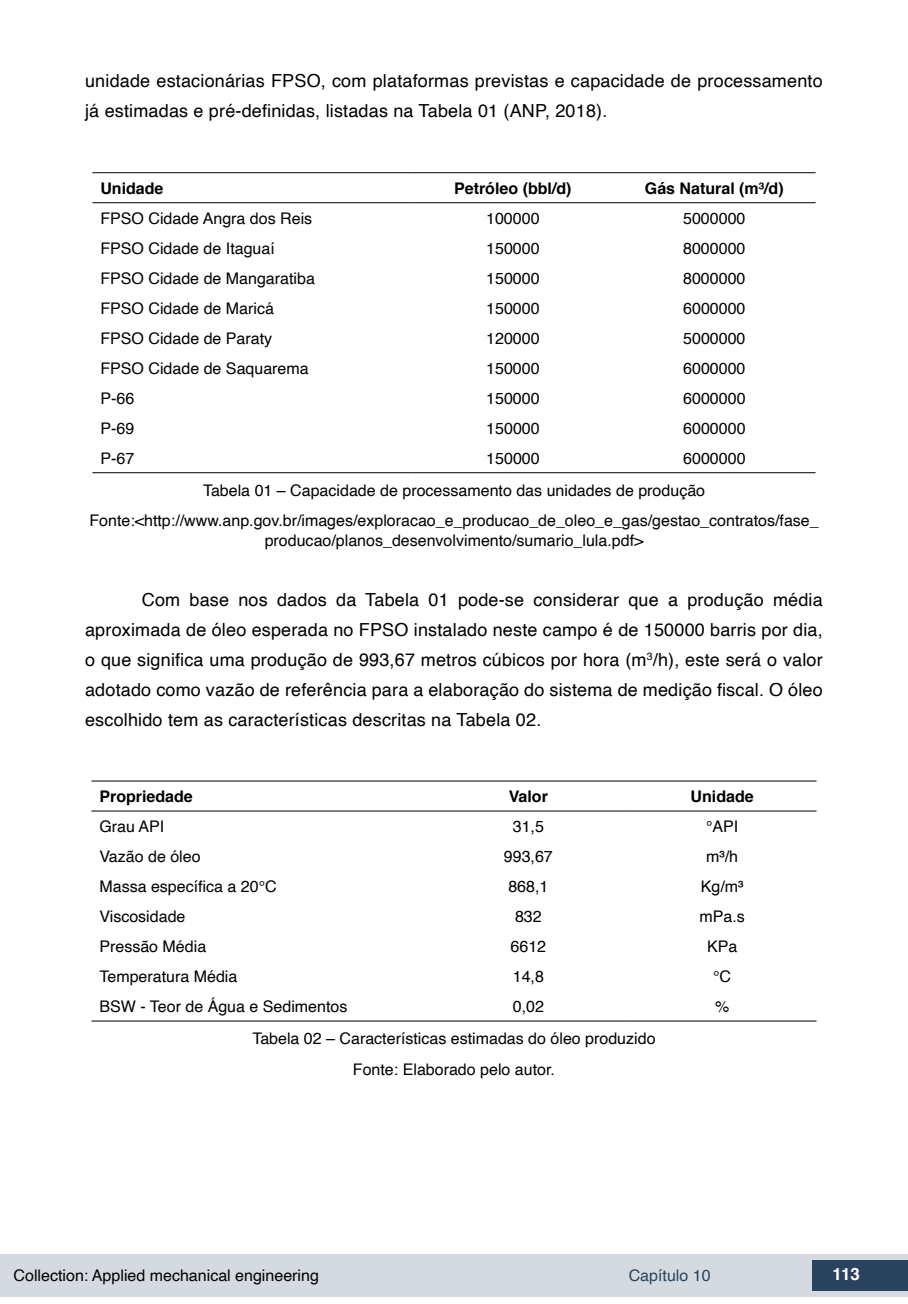
<style>
.page{position:relative;width:908px;height:1304px;background:#fff}
.page>*{position:absolute;margin:0;border:0;box-sizing:border-box;transform-origin:0 0}
.t1{font:18px/30px "Helvetica";letter-spacing:.01em;color:#000}
.t2{font:700 16.8px "Helvetica";color:#fff}
.t3{font:16px/32px "Helvetica";color:#000;text-align:center}
.t4{font:700 16px "Helvetica";color:#000}
.t5{font:16px "Helvetica";color:#2a435e}
</style>
<div class="page">
<div style="left:0;top:1254px;width:906px;height:43px;background:#d4dadf"></div>
<div style="left:812px;top:1261px;width:95px;height:30px;background:#2a435e"></div>
<hr style="left:92px;top:472px;width:320px;height:1px;background:#000">
<hr style="left:412px;top:472px;width:200px;height:1px;background:#000">
<hr style="left:612px;top:472px;width:203px;height:1px;background:#000">
<hr style="left:92px;top:172px;width:320px;height:1px;background:#000">
<hr style="left:412px;top:172px;width:200px;height:1px;background:#000">
<hr style="left:612px;top:172px;width:203px;height:1px;background:#000">
<hr style="left:92px;top:202px;width:320px;height:1px;background:#000">
<hr style="left:412px;top:202px;width:200px;height:1px;background:#000">
<hr style="left:612px;top:202px;width:203px;height:1px;background:#000">
<hr style="left:91px;top:1020px;width:338px;height:1px;background:#000">
<hr style="left:429px;top:1020px;width:198px;height:1px;background:#000">
<hr style="left:627px;top:1020px;width:189px;height:1px;background:#000">
<hr style="left:91px;top:780px;width:338px;height:1px;background:#000">
<hr style="left:429px;top:780px;width:198px;height:1px;background:#000">
<hr style="left:627px;top:780px;width:189px;height:1px;background:#000">
<hr style="left:91px;top:810px;width:338px;height:1px;background:#000">
<hr style="left:429px;top:810px;width:198px;height:1px;background:#000">
<hr style="left:627px;top:810px;width:189px;height:1px;background:#000">
<p class="t1" style="left:85px;top:66px;width:738px">unidade estacionárias FPSO, com plataformas previstas e capacidade de processamento já estimadas e pré-definidas, listadas na Tabela 01 (ANP, 2018).</p>
<p class="t4" style="left:100px;top:175px;width:65px">Unidade</p>
<p class="t4" style="left:454px;top:175px;width:119px">Petróleo (bbl/d)</p>
<p class="t4" style="left:644px;top:175px;width:140px">Gás Natural (m³/d)</p>
<p class="t3" style="left:100px;top:203px;width:213px">FPSO Cidade Angra dos Reis</p>
<p class="t3" style="left:486px;top:203px;width:55px">100000</p>
<p class="t3" style="left:682px;top:203px;width:64px">5000000</p>
<p class="t3" style="left:100px;top:233px;width:176px">FPSO Cidade de Itaguaí</p>
<p class="t3" style="left:486px;top:233px;width:55px">150000</p>
<p class="t3" style="left:682px;top:233px;width:64px">8000000</p>
<p class="t3" style="left:100px;top:263px;width:216px">FPSO Cidade de Mangaratiba</p>
<p class="t3" style="left:486px;top:263px;width:55px">150000</p>
<p class="t3" style="left:682px;top:263px;width:64px">8000000</p>
<p class="t3" style="left:100px;top:293px;width:175px">FPSO Cidade de Maricá</p>
<p class="t3" style="left:486px;top:293px;width:55px">150000</p>
<p class="t3" style="left:683px;top:293px;width:64px">6000000</p>
<p class="t3" style="left:100px;top:323px;width:173px">FPSO Cidade de Paraty</p>
<p class="t3" style="left:486px;top:323px;width:55px">120000</p>
<p class="t3" style="left:683px;top:323px;width:64px">5000000</p>
<p class="t3" style="left:100px;top:353px;width:210px">FPSO Cidade de Saquarema</p>
<p class="t3" style="left:486px;top:353px;width:55px">150000</p>
<p class="t3" style="left:683px;top:353px;width:64px">6000000</p>
<p class="t3" style="left:100px;top:383px;width:35px">P-66</p>
<p class="t3" style="left:486px;top:383px;width:55px">150000</p>
<p class="t3" style="left:683px;top:383px;width:64px">6000000</p>
<p class="t3" style="left:100px;top:413px;width:35px">P-69</p>
<p class="t3" style="left:486px;top:413px;width:55px">150000</p>
<p class="t3" style="left:683px;top:413px;width:64px">6000000</p>
<p class="t3" style="left:100px;top:443px;width:35px">P-67</p>
<p class="t3" style="left:486px;top:443px;width:55px">150000</p>
<p class="t3" style="left:203px;top:443px;width:544px;text-align:left;text-indent:480px">6000000<br>Tabela 01 – Capacidade de processamento das unidades de produção</p>
<p class="t3" style="left:89px;top:512px;width:730px;line-height:19.2px">Fonte:&lt;http://www.anp.gov.br/images/exploracao_e_producao_de_oleo_e_gas/gestao_contratos/fase_ producao/planos_desenvolvimento/sumario_lula.pdf&gt;</p>
<p class="t1" style="left:85px;top:585px;width:738px;text-align:justify;text-indent:57px">Com base nos dados da Tabela 01 pode-se considerar que a produção média aproximada de óleo esperada no FPSO instalado neste campo é de 150000 barris por dia, o que significa uma produção de 993,67 metros cúbicos por hora (m<sup>3</sup>/h), este será o valor adotado como vazão de referência para a elaboração do sistema de medição fiscal. O óleo escolhido tem as características descritas na Tabela 02.</p>
<p class="t4" style="left:99px;top:783px;width:95px">Propriedade</p>
<p class="t4" style="left:508px;top:783px;width:41px">Valor</p>
<p class="t4" style="left:690px;top:783px;width:65px">Unidade</p>
<p class="t3" style="left:99px;top:811px;width:66px">Grau API</p>
<p class="t3" style="left:512px;top:811px;width:33px">31,5</p>
<p class="t3" style="left:705px;top:811px;width:34px">°API</p>
<p class="t3" style="left:99px;top:841px;width:103px">Vazão de óleo</p>
<p class="t3" style="left:503px;top:841px;width:50px">993,67</p>
<p class="t3" style="left:705px;top:841px;width:33px">m³/h</p>
<p class="t3" style="left:99px;top:871px;width:179px">Massa específica a 20°C</p>
<p class="t3" style="left:508px;top:871px;width:42px">868,1</p>
<p class="t3" style="left:700px;top:871px;width:44px">Kg/m³</p>
<p class="t3" style="left:99px;top:901px;width:87px">Viscosidade</p>
<p class="t3" style="left:515px;top:901px;width:28px">832</p>
<p class="t3" style="left:699px;top:901px;width:47px">mPa.s</p>
<p class="t3" style="left:99px;top:931px;width:108px">Pressão Média</p>
<p class="t3" style="left:510px;top:931px;width:37px">6612</p>
<p class="t3" style="left:706px;top:931px;width:32px">KPa</p>
<p class="t3" style="left:99px;top:961px;width:139px">Temperatura Média</p>
<p class="t3" style="left:512px;top:961px;width:33px">14,8</p>
<p class="t3" style="left:712px;top:961px;width:19px">°C</p>
<p class="t3" style="left:99px;top:991px;width:249px">BSW - Teor de Água e Sedimentos</p>
<p class="t3" style="left:512px;top:991px;width:33px">0,02</p>
<p class="t3" style="left:714px;top:991px;width:16px">%</p>
<p class="t3" style="left:252px;top:1024px;width:404px;line-height:30.6px">Tabela 02 – Características estimadas do óleo produzido<br>Fonte: Elaborado pelo autor.</p>
<p class="t3" style="left:14px;top:1260px;width:307px">Collection: Applied mechanical engineering</p>
<p class="t5" style="left:628px;top:1263px;width:83px">Capítulo 10</p>
<p class="t2" style="left:832px;top:1261px;width:29px">113</p>
</div>
